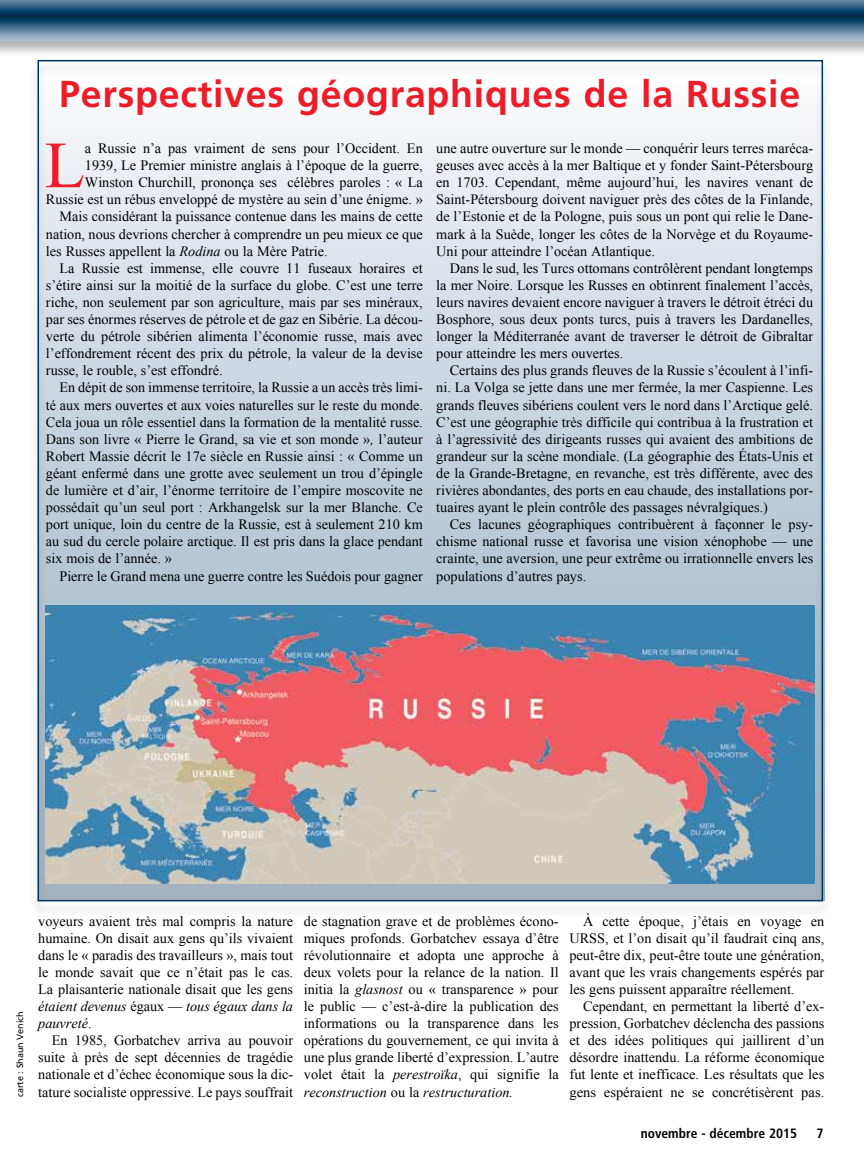
<style>
.page{position:relative;width:864px;height:1161px;background:#fff}
.page>*{position:absolute;margin:0;border:0;box-sizing:border-box;transform-origin:0 0}
.t1{font:65.85px "Times New Roman";color:#ed1c29}
.t2{font:700 37.5px "Frutiger";letter-spacing:.02em;color:#ed1c29}
.t3{font:14.25px/17.1px "Times New Roman";color:#000;text-align:justify}
.t4{font:700 condensed 13.5px "Frutiger";color:#000}
.t5{font:9px "Frutiger";color:#000}
.s1{font-style:italic}
</style>
<div class="page">
<div style="left:0;top:0;width:864px;height:57px;background:#000;opacity:.3"></div>
<svg style="left:0;top:0;width:864px;height:40px;background:#3d6788"></svg>
<div style="left:29px;top:60px;width:802px;height:858px;background:#000;opacity:.3"></div>
<img style="left:46px;top:606px;width:769px;height:277px">
<h2 class="t2" style="left:59px;top:72px;width:743px">Perspectives géographiques de la Russie</h2>
<h1 class="t1" style="left:45px;top:119px;width:42px">L</h1>
<p class="t3" style="left:85px;top:139px;width:339px">a Russie n’a pas vraiment de sens pour l’Occident. En</p>
<p class="t3" style="left:85px;top:156px;width:339px">1939, Le Premier ministre anglais à l’époque de la guerre,</p>
<p class="t3" style="left:85px;top:173px;width:339px">Winston Churchill, prononça ses célèbres paroles : « La</p>
<p class="t3" style="left:46px;top:191px;width:378px">Russie est un rébus enveloppé de mystère au sein d’une énigme. »</p>
<p class="t3" style="left:59px;top:208px;width:365px">Mais considérant la puissance contenue dans les mains de cette</p>
<p class="t3" style="left:46px;top:225px;width:378px">nation, nous devrions chercher à comprendre un peu mieux ce que</p>
<p class="t3" style="left:46px;top:242px;width:283px">les Russes appellent la <span class="s1">Rodina</span> ou la Mère Patrie.</p>
<p class="t3" style="left:59px;top:259px;width:365px">La Russie est immense, elle couvre 11 fuseaux horaires et</p>
<p class="t3" style="left:46px;top:276px;width:378px">s’étire ainsi sur la moitié de la surface du globe. C’est une terre</p>
<p class="t3" style="left:46px;top:293px;width:378px">riche, non seulement par son agriculture, mais par ses minéraux,</p>
<p class="t3" style="left:46px;top:310px;width:378px">par ses énormes réserves de pétrole et de gaz en Sibérie. La décou-</p>
<p class="t3" style="left:46px;top:327px;width:378px">verte du pétrole sibérien alimenta l’économie russe, mais avec</p>
<p class="t3" style="left:46px;top:344px;width:378px">l’effondrement récent des prix du pétrole, la valeur de la devise</p>
<p class="t3" style="left:46px;top:362px;width:178px">russe, le rouble, s’est effondré.</p>
<p class="t3" style="left:59px;top:379px;width:365px">En dépit de son immense territoire, la Russie a un accès très limi-</p>
<p class="t3" style="left:46px;top:396px;width:378px">té aux mers ouvertes et aux voies naturelles sur le reste du monde.</p>
<p class="t3" style="left:46px;top:413px;width:378px">Cela joua un rôle essentiel dans la formation de la mentalité russe.</p>
<p class="t3" style="left:46px;top:430px;width:378px">Dans son livre « Pierre le Grand, sa vie et son monde »<span class="s1">,</span> l’auteur</p>
<p class="t3" style="left:46px;top:447px;width:378px">Robert Massie décrit le 17e siècle en Russie ainsi : « Comme un</p>
<p class="t3" style="left:46px;top:464px;width:378px">géant enfermé dans une grotte avec seulement un trou d’épingle</p>
<p class="t3" style="left:46px;top:481px;width:378px">de lumière et d’air, l’énorme territoire de l’empire moscovite ne</p>
<p class="t3" style="left:46px;top:498px;width:378px">possédait qu’un seul port : Arkhangelsk sur la mer Blanche. Ce</p>
<p class="t3" style="left:46px;top:515px;width:378px">port unique, loin du centre de la Russie, est à seulement 210 km</p>
<p class="t3" style="left:46px;top:533px;width:378px">au sud du cercle polaire arctique. Il est pris dans la glace pendant</p>
<p class="t3" style="left:46px;top:550px;width:128px">six mois de l’année. »</p>
<p class="t3" style="left:59px;top:567px;width:365px">Pierre le Grand mena une guerre contre les Suédois pour gagner</p>
<p class="t3" style="left:436px;top:139px;width:378px">une autre ouverture sur le monde — conquérir leurs terres maréca&shy;geuses avec accès à la mer Baltique et y fonder Saint-Pétersbourg en 1703. Cependant, même aujourd’hui, les navires venant de Saint-Pétersbourg doivent naviguer près des côtes de la Finlande, de l’Estonie et de la Pologne, puis sous un pont qui relie le Dane&shy;mark à la Suède, longer les côtes de la Norvège et du Royaume-Uni pour atteindre l’océan Atlantique.</p>
<p class="t3" style="left:436px;top:259px;width:378px;text-indent:13px">Dans le sud, les Turcs ottomans contrôlèrent pendant longtemps la mer Noire. Lorsque les Russes en obtinrent finalement l’accès, leurs navires devaient encore naviguer à travers le détroit étréci du Bosphore, sous deux ponts turcs, puis à travers les Dardanelles, longer la Méditerranée avant de traverser le détroit de Gibraltar pour atteindre les mers ouvertes.</p>
<p class="t3" style="left:436px;top:362px;width:378px;text-indent:13px">Certains des plus grands fleuves de la Russie s’écoulent à l’infi&shy;ni. La Volga se jette dans une mer fermée, la mer Caspienne. Les grands fleuves sibériens coulent vers le nord dans l’Arctique gelé.<br>C’est une géographie très difficile qui contribua à la frustration et à l’agressivité des dirigeants russes qui avaient des ambitions de grandeur sur la scène mondiale. (La géographie des États-Unis et de la Grande-Bretagne, en revanche, est très différente, avec des rivières abondantes, des ports en eau chaude, des installations por&shy;tuaires ayant le plein contrôle des passages névralgiques.)</p>
<p class="t3" style="left:436px;top:515px;width:378px;text-indent:13px">Ces lacunes géographiques contribuèrent à façonner le psy&shy;chisme national russe et favorisa une vision xénophobe — une crainte, une aversion, une peur extrême ou irrationnelle envers les populations d’autres pays.</p>
<p class="t5" style="left:15px;top:1097px;width:88px;rotate:-90deg">carte : Shaun Venich</p>
<p class="t3" style="left:38px;top:912px;width:256px">voyeurs avaient très mal compris la nature humaine. On disait aux gens qu’ils vivaient dans le « paradis des travailleurs », mais tout le monde savait que ce n’était pas le cas.<br>La plaisanterie nationale disait que les gens <span class="s1">étaient devenus</span> égaux — <span class="s1">tous égaux dans la pauvreté</span>.</p>
<p class="t3" style="left:38px;top:1031px;width:256px;text-indent:13px">En 1985, Gorbatchev arriva au pouvoir suite à près de sept décennies de tragédie nationale et d’échec économique sous la dic&shy;tature socialiste oppressive. Le pays souffrait</p>
<p class="t3" style="left:304px;top:912px;width:256px">de stagnation grave et de problèmes écono&shy;miques profonds. Gorbatchev essaya d’être révolutionnaire et adopta une approche à deux volets pour la relance de la nation. Il initia la <span class="s1">glasnost</span> ou « transparence » pour le public — c’est-à-dire la publication des informations ou la transparence dans les opérations du gouvernement, ce qui invita à une plus grande liberté d’expression. L’autre volet était la <span class="s1">perestroïka</span>, qui signifie la <span class="s1">reconstruction</span> ou la <span class="s1">restructuration.</span></p>
<p class="t3" style="left:570px;top:912px;width:256px;text-indent:13px">À cette époque, j’étais en voyage en URSS, et l’on disait qu’il faudrait cinq ans, peut-être dix, peut-être toute une génération, avant que les vrais changements espérés par les gens puissent apparaître réellement.</p>
<p class="t3" style="left:569px;top:997px;width:256px;text-indent:14px">Cependant, en permettant la liberté d’ex&shy;pression, Gorbatchev déclencha des passions et des idées politiques qui jaillirent d’un désordre inattendu. La réforme économique fut lente et inefficace. Les résultats que les gens espéraient ne se concrétisèrent pas.</p>
<p class="t4" style="left:641px;top:1125px;width:158px">novembre - décembre 2015</p>
<p class="t4" style="left:816px;top:1125px;width:9px">7</p>
</div>
